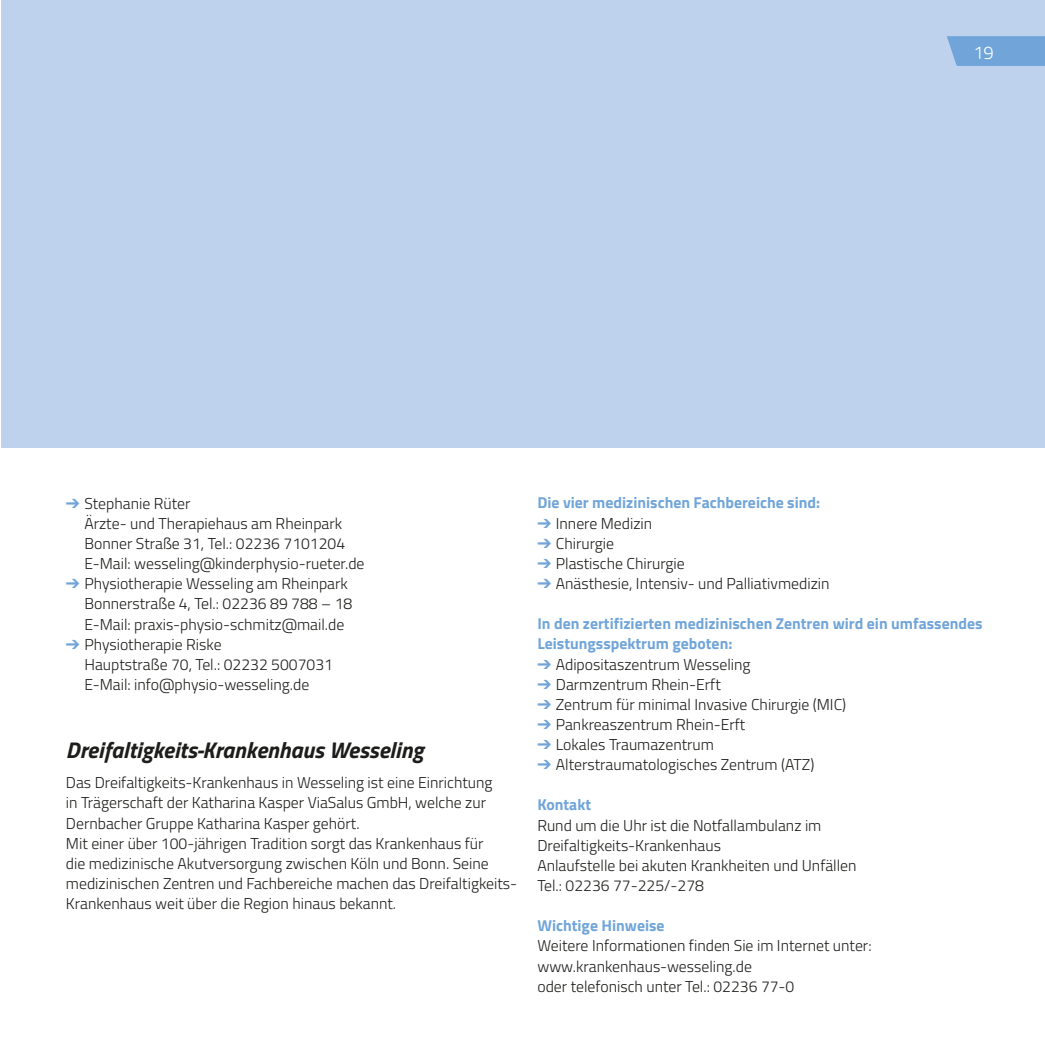
<style>
.page{position:relative;width:1045px;height:1045px;background:#fff}
.page>*{position:absolute;margin:0;border:0;box-sizing:border-box;transform-origin:0 0}
.t1{font:italic 700 22.75px "Titillium Web";color:#1d1d1b}
.t2{font:300 18.38px "Titillium Web";color:#fff}
.t3{font:300 15.75px/20.1px "Titillium Web";color:#1d1d1b}
.t4{font:700 15.75px/20.1px "Titillium Web";color:#71a5d9}
</style>
<div class="page">
<div style="left:1px;top:0;width:1044px;height:448px;background:#bed1ed"></div>
<svg style="left:947px;top:36px;width:98px;height:30px"></svg>
<p class="t2" style="left:973px;top:39px;width:22px">19</p>
<p class="t3" style="left:84px;top:492px;width:282px">Stephanie Rüter<br>Ärzte- und Therapiehaus am Rheinpark Bonner Straße 31, Tel.: 02236 7101204<br>E-Mail: wesseling@kinderphysio-rueter.de Physiotherapie Wesseling am Rheinpark Bonnerstraße 4, Tel.: 02236 89 788 – 18<br>E-Mail: praxis-physio-schmitz@mail.de Physiotherapie Riske<br>Hauptstraße 70, Tel.: 02232 5007031<br>E-Mail: info@physio-wesseling.de</p>
<h1 class="t1" style="left:66px;top:732px;width:359px">Dreifaltigkeits-Krankenhaus Wesseling</h1>
<p class="t3" style="left:66px;top:772px;width:448px">Das Dreifaltigkeits-Krankenhaus in Wesseling ist eine Einrichtung<br>in Trägerschaft der Katharina Kasper ViaSalus GmbH, welche zur Dernbacher Gruppe Katharina Kasper gehört.<br>Mit einer über 100-jährigen Tradition sorgt das Krankenhaus für<br>die medizinische Akutversorgung zwischen Köln und Bonn. Seine medizinischen Zentren und Fachbereiche machen das Dreifaltigkeits-- Krankenhaus weit über die Region hinaus bekannt.</p>
<p class="t4" style="left:537px;top:492px;width:284px">Die vier medizinischen Fachbereiche sind:</p>
<p class="t3" style="left:556px;top:512px;width:275px">Innere Medizin<br>Chirurgie<br>Plastische Chirurgie<br>Anästhesie, Intensiv- und Palliativmedizin</p>
<p class="t4" style="left:537px;top:613px;width:446px">In den zertifizierten medizinischen Zentren wird ein umfassendes<br>Leistungsspektrum geboten:</p>
<p class="t3" style="left:556px;top:653px;width:292px">Adipositaszentrum Wesseling<br>Darmzentrum Rhein-Erft<br>Zentrum für minimal Invasive Chirurgie (MIC)<br>Pankreaszentrum Rhein-Erft<br>Lokales Traumazentrum<br>Alterstraumatologisches Zentrum (ATZ)</p>
<p class="t4" style="left:537px;top:794px;width:55px">Kontakt</p>
<p class="t3" style="left:537px;top:814px;width:321px">Rund um die Uhr ist die Notfallambulanz im Dreifaltigkeits-Krankenhaus<br>Anlaufstelle bei akuten Krankheiten und Unfällen Tel.: 02236 77-225/-278</p>
<p class="t4" style="left:537px;top:915px;width:129px">Wichtige Hinweise</p>
<p class="t3" style="left:537px;top:935px;width:336px">Weitere Informationen finden Sie im Internet unter: www.krankenhaus-wesseling.de<br>oder telefonisch unter Tel.: 02236 77-0</p>
</div>
